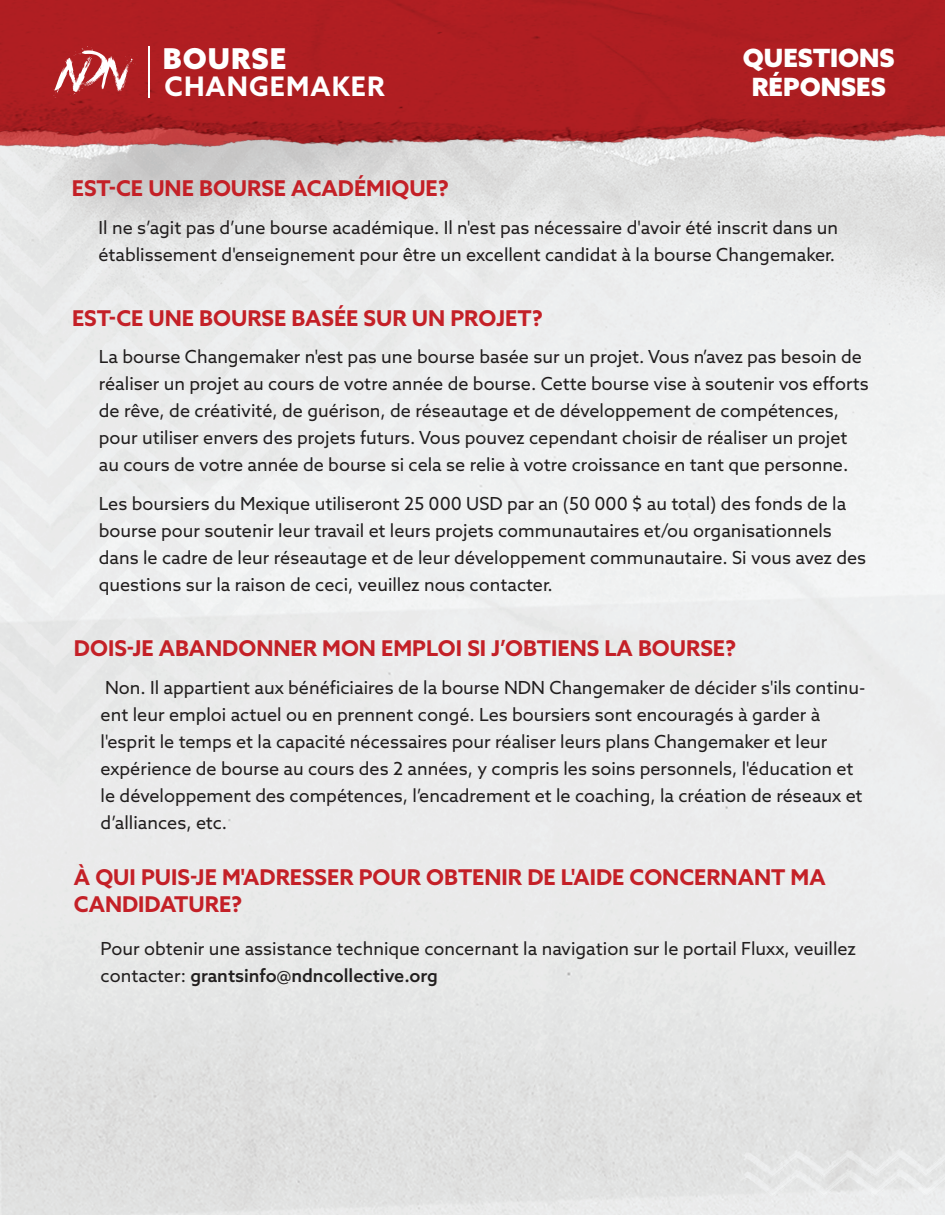
<style>
.page{position:relative;width:945px;height:1215px;background:#fff}
.page>*{position:absolute;margin:0;border:0;box-sizing:border-box;transform-origin:0 0}
.t1{font:900 28.8px "Azo Sans";letter-spacing:.04em;color:#fff}
.t2{font:700 27px "Azo Sans";letter-spacing:.04em;color:#fff}
.t3{font:900 25.2px/29.1px "Azo Sans";color:#fff;text-align:center}
.t4{font:700 21.75px/27px "Azo Sans";color:#c42027}
.t5{font:18px/27px "Azo Sans";color:#211e1e}
.s1{font-weight:500}
</style>
<div class="page">
<img style="left:0;top:0;width:945px;height:1215px">
<hr style="left:148px;top:46px;width:2px;height:51px;background:#fff">
<svg style="left:54px;top:46px;width:84px;height:52px;background:#bf4e51"></svg>
<h1 class="t1" style="left:163px;top:39px;width:125px">BOURSE</h1>
<h2 class="t2" style="left:165px;top:68px;width:222px">CHANGEMAKER</h2>
<h3 class="t3" style="left:743px;top:43px;width:153px">QUESTIONS<br>RÉPONSES</h3>
<p class="t4" style="left:72px;top:175px;width:379px">EST-CE UNE BOURSE ACADÉMIQUE?</p>
<p class="t5" style="left:99px;top:214px;width:741px">Il ne s’agit pas d’une bourse académique. Il n'est pas nécessaire d'avoir été inscrit dans un établissement d'enseignement pour être un excellent candidat à la bourse Changemaker.</p>
<p class="t4" style="left:72px;top:305px;width:472px">EST-CE UNE BOURSE BASÉE SUR UN PROJET?</p>
<p class="t5" style="left:99px;top:343px;width:771px">La bourse Changemaker n'est pas une bourse basée sur un projet. Vous n’avez pas besoin de réaliser un projet au cours de votre année de bourse. Cette bourse vise à soutenir vos efforts de rêve, de créativité, de guérison, de réseautage et de développement de compétences, pour utiliser envers des projets futurs. Vous pouvez cependant choisir de réaliser un projet au cours de votre année de bourse si cela se relie à votre croissance en tant que personne.</p>
<p class="t5" style="left:99px;top:490px;width:769px">Les boursiers du Mexique utiliseront 25 000 USD par an (50 000 $ au total) des fonds de la bourse pour soutenir leur travail et leurs projets communautaires et/ou organisationnels dans le cadre de leur réseautage et de leur développement communautaire. Si vous avez des questions sur la raison de ceci, veuillez nous contacter.</p>
<p class="t4" style="left:74px;top:634px;width:664px">DOIS-JE ABANDONNER MON EMPLOI SI J’OBTIENS LA BOURSE?</p>
<p class="t5" style="left:101px;top:674px;width:766px">Non. Il appartient aux bénéficiaires de la bourse NDN Changemaker de décider s'ils continu&shy;ent leur emploi actuel ou en prennent congé. Les boursiers sont encouragés à garder à l'esprit le temps et la capacité nécessaires pour réaliser leurs plans Changemaker et leur expérience de bourse au cours des 2 années, y compris les soins personnels, l'éducation et le développement des compétences, l’encadrement et le coaching, la création de réseaux et d’alliances, etc.</p>
<p class="t4" style="left:74px;top:863px;width:753px">À QUI PUIS-JE M'ADRESSER POUR OBTENIR DE L'AIDE CONCERNANT MA<br>CANDIDATURE?</p>
<p class="t5" style="left:101px;top:934px;width:757px">Pour obtenir une assistance technique concernant la navigation sur le portail Fluxx, veuillez contacter: <span class="s1">grantsinfo@ndncollective.org</span></p>
</div>
